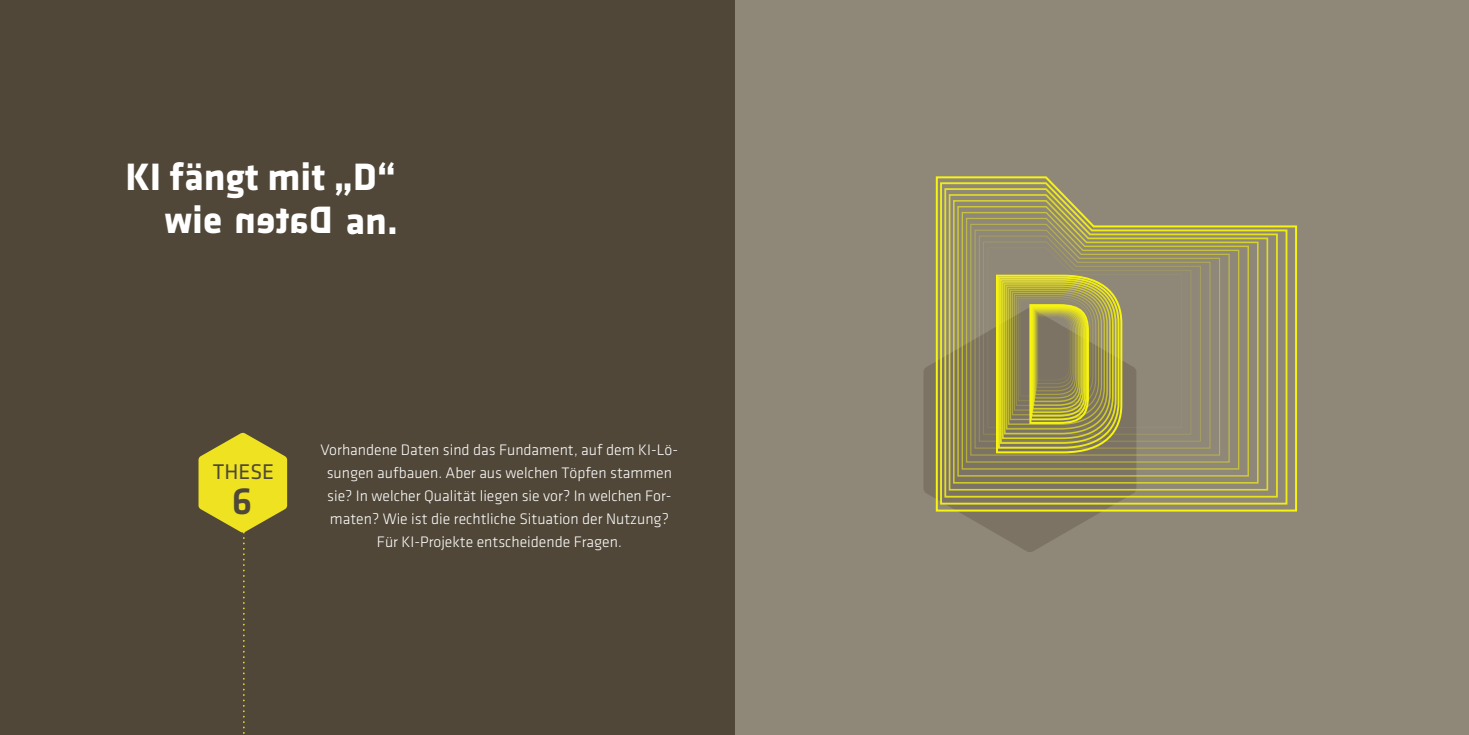
<style>
.page{position:relative;width:1469px;height:735px;background:#fff}
.page>*{position:absolute;margin:0;border:0;box-sizing:border-box;transform-origin:0 0}
.t1{font:700 39.55px/43.1px "Klavika";color:#fff}
.t2{font:500 39.2px "Klavika";color:#4f483a}
.t3{font:22.05px "Klavika";color:#4f483a}
.t4{font:300 15.75px/22.8px "Klavika";color:#fff;text-align:center}
</style>
<div class="page">
<div style="left:0;top:0;width:1468px;height:734px;background:#8f8778"></div>
<div style="left:0;top:0;width:734px;height:734px;background:#504738"></div>
<svg style="left:198px;top:432px;width:89px;height:303px"></svg>
<svg style="left:924px;top:362px;width:212px;height:189px"></svg>
<svg style="left:935px;top:176px;width:361px;height:335px"></svg>
<svg style="left:983px;top:241px;width:208px;height:212px"></svg>
<h1 class="t1" style="left:164px;top:156px;width:233px;text-indent:-39px">KI fängt mit „D“ wie</h1>
<h1 class="t1" style="left:345px;top:199px;width:54px">an.</h1>
<h3 class="t3" style="left:213px;top:459px;width:63px">THESE</h3>
<h2 class="t2" style="left:232px;top:479px;width:22px">6</h2>
<p class="t4" style="left:320px;top:439px;width:359px">Vorhandene Daten sind das Fundament, auf dem KI-Lö&shy;sungen aufbauen. Aber aus welchen Töpfen stammen sie? In welcher Qualität liegen sie vor? In welchen For&shy;maten? Wie ist die rechtliche Situation der Nutzung?<br>Für KI-Projekte entscheidende Fragen.</p>
</div>
